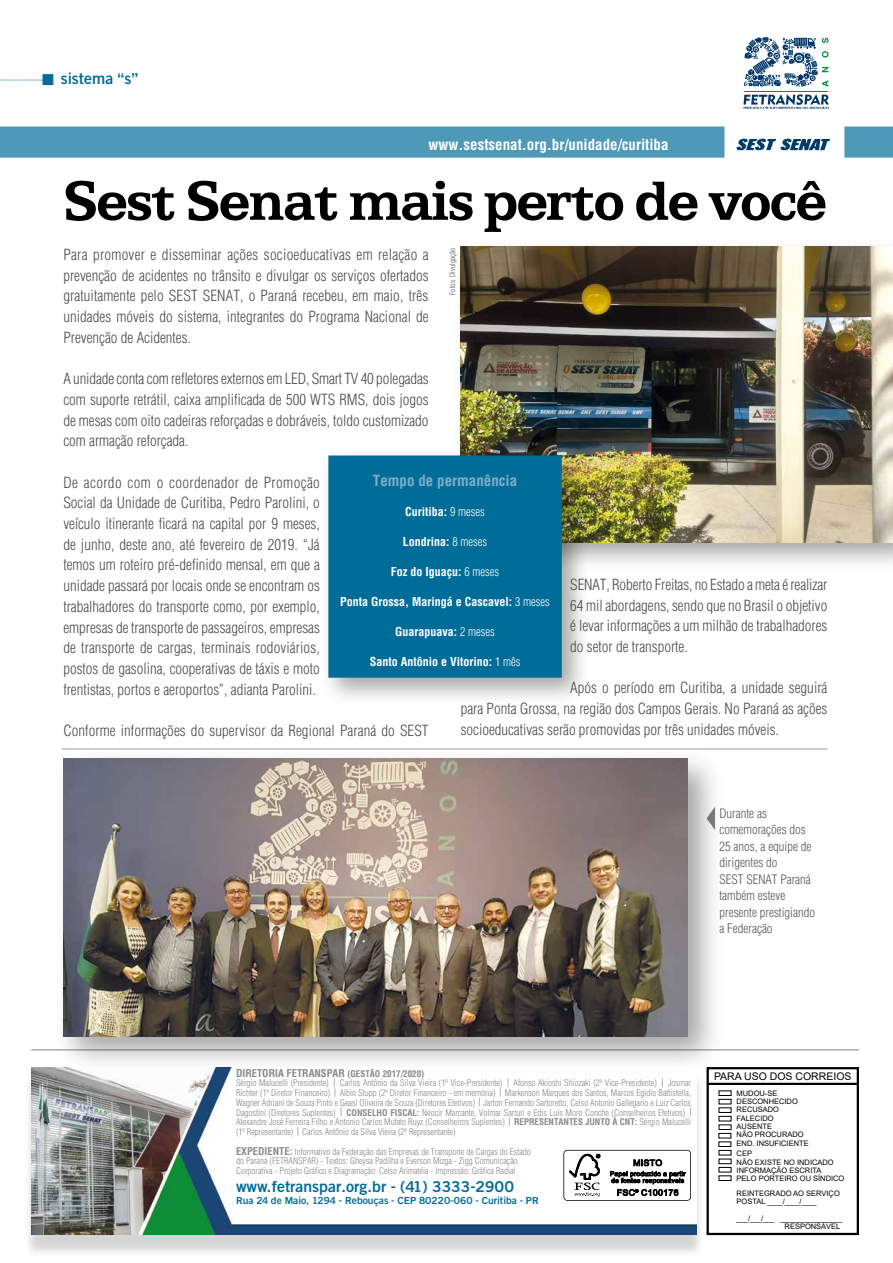
<style>
.page{position:relative;width:893px;height:1263px;background:#fff}
.page>*{position:absolute;margin:0;border:0;box-sizing:border-box;transform-origin:0 0}
.t1{font:700 57px "ATF Antique";letter-spacing:-.025em;color:#000}
.t2{font:300 condensed 15px/20.7px "Helvetica";color:#4b4b4d;text-align:justify}
.t3{font:700 15px "Goethe Gothic";color:#006d99}
.t4{font:700 condensed 15px "Helvetica";color:#fff}
.t5{font:700 condensed 15px "Helvetica";color:#82aec7}
.t6{font:300 condensed 12.75px/16.5px "Helvetica";color:#58585a}
.t7{font:700 condensed 12px "Helvetica";color:#fff}
.t8{font:700 condensed 10.5px "Helvetica";color:#88898b}
.t9{font:10.5px "Arial";color:#000}
.t10{font:700 9.75px "Goethe Gothic";color:#006d99}
.t11{font:300 condensed 9px/9.8px "Helvetica";color:#88898b}
.t12{font:7.5px/8.2px "Arial";color:#000}
.t13{font:300 condensed 7.5px "Helvetica";color:#58585a}
.s1{font-weight:300}
.s2{font-size:9px}
.s3{font-weight:700}
.s4{font-weight:700;font-size:10.5px}
</style>
<div class="page">
<div style="left:53px;top:748px;width:671px;height:326px;background:#000;opacity:.35"></div>
<img style="left:63px;top:759px;width:624px;height:278px">
<div style="left:706px;top:1067px;width:153px;height:168px;border:2px solid #000"></div>
<hr style="left:708px;top:1083px;width:149px;height:2px;background:#000">
<div style="left:719px;top:1090px;width:12px;height:6px;border:1px solid #000"></div>
<div style="left:719px;top:1099px;width:12px;height:5px;border:1px solid #000"></div>
<div style="left:719px;top:1107px;width:12px;height:6px;border:1px solid #000"></div>
<div style="left:719px;top:1116px;width:12px;height:5px;border:1px solid #000"></div>
<div style="left:719px;top:1124px;width:12px;height:6px;border:1px solid #000"></div>
<div style="left:718px;top:1133px;width:13px;height:5px;border:1px solid #000"></div>
<div style="left:718px;top:1141px;width:13px;height:6px;border:1px solid #000"></div>
<div style="left:719px;top:1150px;width:12px;height:5px;border:1px solid #000"></div>
<div style="left:719px;top:1159px;width:12px;height:5px;border:1px solid #000"></div>
<div style="left:719px;top:1167px;width:12px;height:5px;border:1px solid #000"></div>
<div style="left:719px;top:1175px;width:12px;height:6px;border:1px solid #000"></div>
<hr style="left:31px;top:1049px;width:828px;height:1px;background:#000">
<div style="left:23px;top:1074px;width:682px;height:183px;background:#000;opacity:.17"></div>
<img style="left:31px;top:1067px;width:665px;height:167px">
<svg style="left:334px;top:1078px;width:2px;height:19px"></svg>
<svg style="left:563px;top:1150px;width:128px;height:51px"></svg>
<div style="left:43px;top:74px;width:10px;height:11px;background:#006d99;border:1px solid #006d99"></div>
<svg style="left:0;top:80px;width:42px;height:1px"></svg>
<div style="left:0;top:127px;width:724px;height:31px;background:#4d99b7"></div>
<img style="left:736px;top:138px;width:95px;height:13px">
<svg style="left:844px;top:126px;width:49px;height:32px;background:#539cb9"></svg>
<hr style="left:744px;top:91px;width:84px;height:1px;background:#00913a">
<svg style="left:744px;top:37px;width:84px;height:50px"></svg>
<svg style="left:743px;top:94px;width:86px;height:16px"></svg>
<div style="left:453px;top:239px;width:440px;height:332px;background:#000;opacity:.35"></div>
<img style="left:461px;top:247px;width:432px;height:295px">
<div style="left:320px;top:447px;width:271px;height:260px;background:#000;opacity:.35"></div>
<div style="left:328px;top:455px;width:234px;height:223px;background:#006d99;border:2px solid #006d99"></div>
<hr style="left:62px;top:748px;width:765px;height:1px;background:#000">
<svg style="left:705px;top:805px;width:11px;height:26px"></svg>
<p class="t3" style="left:61px;top:69px;width:79px">sistema “s”</p>
<p class="t4" style="left:429px;top:135px;width:241px">www.sestsenat.org.br/unidade/curitiba</p>
<h1 class="t1" style="left:63px;top:169px;width:765px">Sest Senat mais perto de você</h1>
<p class="t2" style="left:63px;top:244px;width:367px">Para promover e disseminar ações socioeducativas em relação a prevenção de acidentes no trânsito e divulgar os serviços ofertados gratuitamente pelo SEST SENAT, o Paraná recebeu, em maio, três unidades móveis do sistema, integrantes do Programa Nacional de Prevenção de Acidentes.</p>
<p class="t2" style="left:63px;top:368px;width:367px">A unidade conta com refletores externos em LED, Smart TV 40 polegadas com suporte retrátil, caixa amplificada de 500 WTS RMS, dois jogos de mesas com oito cadeiras reforçadas e dobráveis, toldo customizado com armação reforçada.</p>
<p class="t2" style="left:63px;top:472px;width:258px">De acordo com o coordenador de Promoção Social da Unidade de Curitiba, Pedro Parolini, o veículo itinerante ficará na capital por 9 meses, de junho, deste ano, até fevereiro de 2019. “Já temos um roteiro pré-definido mensal, em que a unidade passará por locais onde se encontram os trabalhadores do transporte como, por exemplo, empresas de transporte de passageiros, empresas de transporte de cargas, terminais rodoviários, postos de gasolina, cooperativas de táxis e moto frentistas, portos e aeroportos”, adianta Parolini.</p>
<p class="t2" style="left:63px;top:720px;width:367px">Conforme informações do supervisor da Regional Paraná do SEST</p>
<p class="t13" style="left:448px;top:295px;width:49px;rotate:-90deg">Fotos: Divulgação</p>
<p class="t5" style="left:373px;top:471px;width:146px">Tempo de permanência</p>
<p class="t7" style="left:405px;top:504px;width:81px">Curitiba: <span class="s1">9 meses</span></p>
<p class="t7" style="left:403px;top:534px;width:86px">Londrina: <span class="s1">8 meses</span></p>
<p class="t7" style="left:391px;top:564px;width:110px">Foz do Iguaçu: <span class="s1">6 meses</span></p>
<p class="t7" style="left:340px;top:594px;width:211px">Ponta Grossa, Maringá e Cascavel: <span class="s1">3 meses</span></p>
<p class="t7" style="left:395px;top:624px;width:101px">Guarapuava: <span class="s1">2 meses</span></p>
<p class="t7" style="left:370px;top:654px;width:152px">Santo Antônio e Vitorino: <span class="s1">1 mês</span></p>
<p class="t2" style="left:570px;top:574px;width:259px">SENAT, Roberto Freitas, no Estado a meta é realizar 64 mil abordagens, sendo que no Brasil o objetivo é levar informações a um milhão de trabalhadores do setor de transporte.</p>
<p class="t2" style="left:461px;top:677px;width:368px;text-indent:110px">Após o período em Curitiba, a unidade seguirá para Ponta Grossa, na região dos Campos Gerais. No Paraná as ações socioeducativas serão promovidas por três unidades móveis.</p>
<p class="t6" style="left:719px;top:805px;width:97px">Durante as comemorações dos<br>25 anos, a equipe de dirigentes do<br>SEST SENAT Paraná também esteve presente prestigiando a Federação</p>
<p class="t8" style="left:236px;top:1066px;width:190px">DIRETORIA FETRANSPAR <span class="s2">(GESTÃO 2017/2020)</span></p>
<p class="t9" style="left:714px;top:1069px;width:139px">PARA USO DOS CORREIOS</p>
<p class="t11" style="left:236px;top:1078px;width:456px">Sérgio Malucelli (Presidente) Carlos Antônio da Silva Vieira (1º Vice-Presidente) Afonso Akioshi Shiozaki (2º Vice-Presidente) Josmar Richter (1º Diretor Financeiro) Albio Stupp (2º Diretor Financeiro - em memória) Markenson Marques dos Santos, Marcos Egídio Battistella, Wagner Adriani de Souza Pinto e Geasi Oliveira de Souza (Diretores Efetivos) Jarton Fernando Sartoretto, Celso Antonio Gallegario e Luiz Carlos Dagostini (Diretores Suplentes) <span class="s3">CONSELHO FISCAL:</span> Neocir Marcante, Volmar Sarturi e Edis Luis Moro Conche (Conselheiros Efetivos)<br>Alexandre José Ferreira Filho e Antonio Carlos Mufato Ruyz (Conselheiros Suplentes) <span class="s3">REPRESENTANTES JUNTO À CNT:</span> Sérgio Malucelli (1º Representante) Carlos Antônio da Silva Vieira (2º Representante)</p>
<p class="t11" style="left:236px;top:1146px;width:296px"><span class="s4">EXPEDIENTE:</span> Informativo da Federação das Empresas de Transporte de Cargas do Estado do Paraná (FETRANSPAR) - Textos: Gheysa Padilha e Everson Mizga - Zigg Comunicação<br>Corporativa - Projeto Gráfico e Diagramação: Celso Arimatéia - Impressão: Gráfica Radial</p>
<p class="t3" style="left:236px;top:1177px;width:280px">www.fetranspar.org.br - (41) 3333-2900</p>
<p class="t10" style="left:236px;top:1194px;width:304px">Rua 24 de Maio, 1294 - Rebouças - CEP 80220-060 - Curitiba - PR</p>
<p class="t12" style="left:737px;top:1089px;width:69px">MUDOU-SE<br>DESCONHECIDO<br>RECUSADO<br>FALECIDO<br>AUSENTE<br>NÃO PROCURADO</p>
<p class="t12" style="left:737px;top:1139px;width:99px;line-height:9.3px">END. INSUFICIENTE<br>CEP<br>NÃO EXISTE NO INDICADO</p>
<p class="t12" style="left:737px;top:1166px;width:109px">INFORMAÇÃO ESCRITA<br>PELO PORTEIRO OU SÍNDICO</p>
<p class="t12" style="left:737px;top:1189px;width:105px">REINTEGRADO AO SERVIÇO<br>POSTAL ____/____/____</p>
<p class="t12" style="left:785px;top:1214px;width:60px;text-indent:-48px">___/___/___ _________________<br>RESPONSÁVEL</p>
</div>
